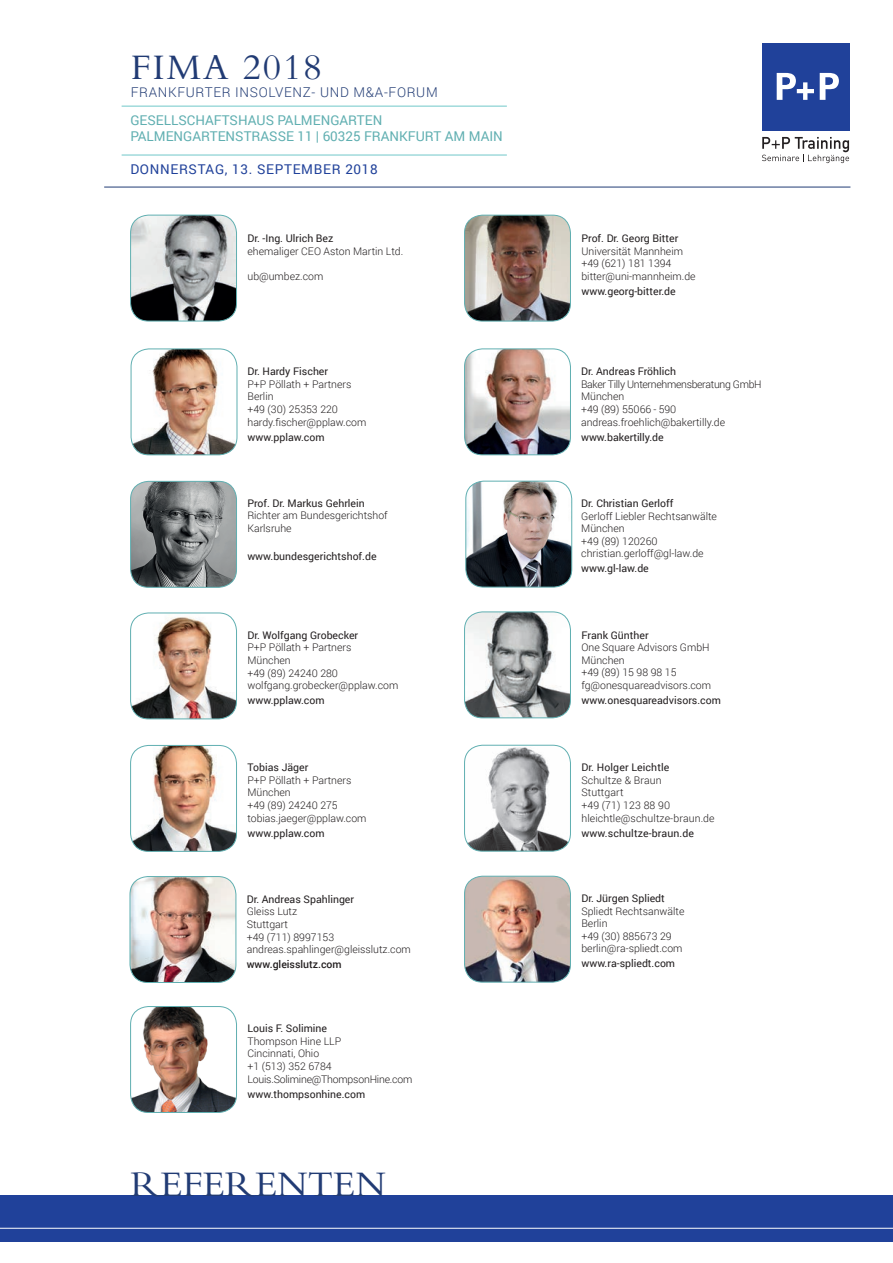
<style>
.page{position:relative;width:893px;height:1263px;background:#fff}
.page>*{position:absolute;margin:0;border:0;box-sizing:border-box;transform-origin:0 0}
.t1{font:37.5px "Bembo Std";color:#213b74}
.t2{font:37.5px "Bembo Std";letter-spacing:.05em;color:#213b74}
.t3{font:13.5px/16.2px "Roboto";color:#60afb1}
.t4{font:300 13.5px "Roboto";letter-spacing:.05em;color:#213b74}
.t5{font:13.5px "Roboto";letter-spacing:.05em;color:#20419a}
.t6{font:300 10.5px/12.6px "Roboto";color:#231f20}
.t7{font:10.5px "Roboto";color:#231f20}
.t8{font:500 10.5px "Roboto";color:#231f20}
</style>
<div class="page">
<hr style="left:104px;top:187px;width:746px;height:1px;background:#213b74">
<hr style="left:122px;top:106px;width:385px;height:1px;background:#70c8c9">
<hr style="left:122px;top:155px;width:385px;height:1px;background:#70c8c9">
<div style="left:0;top:1195px;width:893px;height:47px;background:#20419a"></div>
<hr style="left:0;top:1228px;width:893px;height:1px;background:#fff">
<img style="left:465px;top:349px;width:105px;height:106px">
<div style="left:464px;top:349px;width:107px;height:106px;border:1px solid #60afb1;border-radius:18px"></div>
<img style="left:131px;top:349px;width:106px;height:106px">
<div style="left:131px;top:349px;width:106px;height:106px;border:1px solid #60afb1;border-radius:18px"></div>
<img style="left:131px;top:481px;width:106px;height:106px">
<div style="left:130px;top:481px;width:107px;height:106px;border:1px solid #60afb1;border-radius:18px"></div>
<img style="left:466px;top:481px;width:106px;height:106px">
<div style="left:466px;top:481px;width:106px;height:106px;border:1px solid #60afb1;border-radius:18px"></div>
<img style="left:465px;top:612px;width:105px;height:106px">
<div style="left:464px;top:612px;width:107px;height:106px;border:1px solid #60afb1;border-radius:18px"></div>
<img style="left:131px;top:745px;width:106px;height:106px">
<div style="left:130px;top:745px;width:107px;height:106px;border:1px solid #60afb1;border-radius:18px"></div>
<img style="left:131px;top:1006px;width:106px;height:106px">
<div style="left:130px;top:1006px;width:107px;height:107px;border:1px solid #60afb1;border-radius:18px"></div>
<img style="left:465px;top:746px;width:105px;height:105px">
<div style="left:464px;top:745px;width:107px;height:106px;border:1px solid #60afb1;border-radius:18px"></div>
<img style="left:465px;top:215px;width:105px;height:106px">
<div style="left:464px;top:215px;width:107px;height:106px;border:1px solid #60afb1;border-radius:18px"></div>
<img style="left:130px;top:877px;width:106px;height:105px">
<div style="left:130px;top:876px;width:106px;height:107px;border:1px solid #60afb1;border-radius:18px"></div>
<img style="left:465px;top:876px;width:105px;height:106px">
<div style="left:464px;top:876px;width:107px;height:106px;border:1px solid #60afb1;border-radius:18px"></div>
<img style="left:131px;top:613px;width:106px;height:106px">
<div style="left:130px;top:613px;width:107px;height:106px;border:1px solid #60afb1;border-radius:18px"></div>
<img style="left:131px;top:215px;width:106px;height:106px">
<div style="left:130px;top:215px;width:107px;height:106px;border:1px solid #60afb1;border-radius:18px"></div>
<div style="left:762px;top:43px;width:88px;height:88px;background:#20419a"></div>
<svg style="left:762px;top:137px;width:87px;height:26px"></svg>
<svg style="left:777px;top:73px;width:37px;height:27px"></svg>
<svg style="left:820px;top:73px;width:19px;height:27px"></svg>
<h1 class="t2" style="left:131px;top:45px;width:193px">FIMA 2018</h1>
<p class="t4" style="left:131px;top:83px;width:308px">FRANKFURTER INSOLVENZ- UND M&amp;A-FORUM</p>
<p class="t3" style="left:130px;top:112px;width:374px">GESELLSCHAFTSHAUS PALMENGARTEN<br>PALMENGARTENSTRASSE 11 | 60325 FRANKFURT AM MAIN</p>
<p class="t5" style="left:130px;top:160px;width:249px">DONNERSTAG, 13. SEPTEMBER 2018</p>
<p class="t7" style="left:247px;top:231px;width:87px">Dr. -Ing. Ulrich Bez</p>
<p class="t6" style="left:247px;top:244px;width:157px">ehemaliger CEO Aston Martin Ltd.</p>
<p class="t6" style="left:247px;top:270px;width:77px">ub@umbez.com</p>
<p class="t7" style="left:247px;top:364px;width:82px">Dr. Hardy Fischer</p>
<p class="t6" style="left:247px;top:377px;width:120px">P+P Pöllath + Partners<br>Berlin<br>+49 (30) 25353 220 hardy.fischer@pplaw.com</p>
<p class="t7" style="left:247px;top:429px;width:79px">www.pplaw.com</p>
<p class="t7" style="left:247px;top:496px;width:119px">Prof. Dr. Markus Gehrlein</p>
<p class="t6" style="left:247px;top:509px;width:142px">Richter am Bundesgerichtshof<br>Karlsruhe</p>
<p class="t7" style="left:247px;top:549px;width:131px">www.bundesgerichtshof.de</p>
<p class="t7" style="left:247px;top:628px;width:112px">Dr. Wolfgang Grobecker</p>
<p class="t6" style="left:247px;top:641px;width:152px">P+P Pöllath + Partners<br>München<br>+49 (89) 24240 280 wolfgang.grobecker@pplaw.com</p>
<p class="t7" style="left:247px;top:693px;width:79px">www.pplaw.com</p>
<p class="t7" style="left:247px;top:760px;width:62px">Tobias Jäger</p>
<p class="t6" style="left:247px;top:773px;width:121px">P+P Pöllath + Partners<br>München<br>+49 (89) 24240 275 tobias.jaeger@pplaw.com</p>
<p class="t7" style="left:247px;top:825px;width:79px">www.pplaw.com</p>
<p class="t7" style="left:247px;top:892px;width:109px">Dr. Andreas Spahlinger</p>
<p class="t6" style="left:247px;top:905px;width:166px">Gleiss Lutz<br>Stuttgart<br>+49 (711) 8997153 andreas.spahlinger@gleisslutz.com</p>
<p class="t8" style="left:247px;top:957px;width:96px">www.gleisslutz.com</p>
<p class="t7" style="left:247px;top:1021px;width:81px">Louis F. Solimine</p>
<p class="t6" style="left:247px;top:1034px;width:166px">Thompson Hine LLP<br>Cincinnati, Ohio<br>+1 (513) 352 6784<br>Louis.Solimine@ThompsonHine.com</p>
<p class="t7" style="left:247px;top:1086px;width:119px">www.thompsonhine.com</p>
<h1 class="t1" style="left:130px;top:1162px;width:257px">REFERENTEN</h1>
<p class="t7" style="left:581px;top:231px;width:98px">Prof. Dr. Georg Bitter</p>
<p class="t6" style="left:581px;top:244px;width:116px">Universität Mannheim +49 (621) 181 1394 bitter@uni-mannheim.de</p>
<p class="t7" style="left:581px;top:284px;width:96px">www.georg-bitter.de</p>
<p class="t7" style="left:581px;top:364px;width:96px">Dr. Andreas Fröhlich</p>
<p class="t6" style="left:581px;top:377px;width:182px">Baker Tilly Unternehmensberatung GmbH<br>München<br>+49 (89) 55066 - 590 andreas.froehlich@bakertilly.de</p>
<p class="t7" style="left:581px;top:429px;width:84px">www.bakertilly.de</p>
<p class="t7" style="left:581px;top:496px;width:94px">Dr. Christian Gerloff</p>
<p class="t6" style="left:581px;top:509px;width:137px">Gerloff Liebler Rechtsanwälte<br>München<br>+49 (89) 120260 christian.gerloff@gl-law.de</p>
<p class="t7" style="left:581px;top:561px;width:69px">www.gl-law.de</p>
<p class="t7" style="left:581px;top:628px;width:69px">Frank Günther</p>
<p class="t6" style="left:581px;top:641px;width:131px">One Square Advisors GmbH<br>München<br>+49 (89) 15 98 98 15 fg@onesquareadvisors.com</p>
<p class="t7" style="left:581px;top:693px;width:141px">www.onesquareadvisors.com</p>
<p class="t7" style="left:581px;top:760px;width:90px">Dr. Holger Leichtle</p>
<p class="t6" style="left:581px;top:773px;width:135px">Schultze &amp; Braun<br>Stuttgart<br>+49 (71) 123 88 90 hleichtle@schultze-braun.de</p>
<p class="t7" style="left:581px;top:825px;width:114px">www.schultze-braun.de</p>
<p class="t7" style="left:581px;top:891px;width:85px">Dr. Jürgen Spliedt</p>
<p class="t6" style="left:581px;top:904px;width:105px">Spliedt Rechtsanwälte<br>Berlin<br>+49 (30) 885673 29 berlin@ra-spliedt.com</p>
<p class="t7" style="left:581px;top:956px;width:95px">www.ra-spliedt.com</p>
</div>
